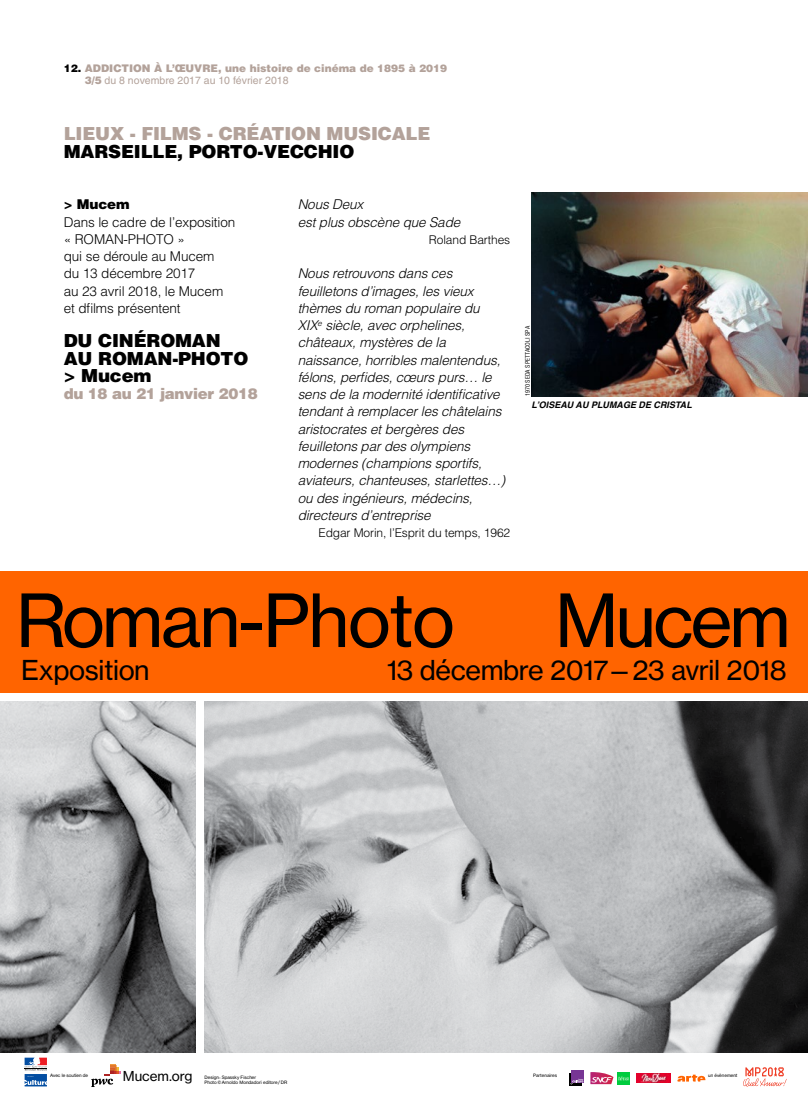
<style>
.page{position:relative;width:808px;height:1106px;background:#fff}
.page>*{position:absolute;margin:0;border:0;box-sizing:border-box;transform-origin:0 0}
.t1{font:72px "N Haas Grotesk TX Pro 55 Rg";letter-spacing:-.04em;color:#000}
.t2{font:27px "N Haas Grotesk TX Pro 55 Rg";letter-spacing:-.015em;color:#000}
.t3{font:900 18px/17.2px "Helvetica";letter-spacing:-.01em;color:#000}
.t4{font:900 18px "Helvetica";letter-spacing:-.01em;color:#b3a29a}
.t5{font:900 15px "Helvetica";letter-spacing:-.02em;color:#b3a29a}
.t6{font:italic 300 13.5px/17.2px "Helvetica";letter-spacing:-.01em;color:#000}
.t7{font:300 13.5px/17.2px "Helvetica";letter-spacing:-.01em;color:#000}
.t8{font:13.5px "N Haas Grotesk TX Pro 55 Rg";color:#000}
.t9{font:900 13.5px "Helvetica";letter-spacing:-.01em;color:#000}
.t10{font:300 12px "Helvetica";letter-spacing:-.01em;color:#000}
.t11{font:900 10.5px/12px "Helvetica";color:#b3a29a}
.t12{font:italic 700 9px "Helvetica";color:#000}
.t13{font:condensed 6px "Helvetica";color:#000}
.t14{font:4.5px/5.4px "N Haas Grotesk TX Pro 55 Rg";color:#000}
.s1{color:#000}
.s2{font-weight:400}
</style>
<div class="page">
<img style="left:204px;top:701px;width:604px;height:351px">
<img style="left:0;top:701px;width:196px;height:351px">
<div style="left:0;top:572px;width:808px;height:121px;background:#ff6400"></div>
<svg style="left:24px;top:1057px;width:23px;height:30px"></svg>
<svg style="left:25px;top:1057px;width:22px;height:29px"></svg>
<svg style="left:569px;top:1073px;width:12px;height:12px"></svg>
<div style="left:572px;top:1070px;width:12px;height:13px;background:#773594"></div>
<svg style="left:570px;top:1078px;width:13px;height:6px"></svg>
<img style="left:636px;top:1073px;width:35px;height:9px">
<svg style="left:677px;top:1074px;width:29px;height:7px"></svg>
<svg style="left:91px;top:1064px;width:30px;height:23px"></svg>
<svg style="left:743px;top:1067px;width:44px;height:20px"></svg>
<svg style="left:590px;top:1072px;width:39px;height:12px"></svg>
<img style="left:531px;top:192px;width:277px;height:204px">
<p class="t11" style="left:64px;top:62px;width:121px"><span class="s1">12.</span> ADDICTION à l’œuvre</p>
<p class="t11" style="left:85px;top:62px;width:364px;text-indent:133px">, une histoire de cinéma de 1895 à 2019<br>3/5 <span class="s2">du 8 novembre 2017 au 10 février 2018</span></p>
<h3 class="t4" style="left:64px;top:122px;width:368px">LIEUX - FILMS - CRÉATION MUSICALE</h3>
<h3 class="t3" style="left:64px;top:142px;width:30px">Marseille</h3>
<h3 class="t3" style="left:177px;top:142px;width:40px">, Porto</h3>
<h3 class="t3" style="left:258px;top:142px;width:34px">-Vecchio</h3>
<p class="t9" style="left:64px;top:196px;width:67px">&gt; Mucem</p>
<p class="t7" style="left:64px;top:213px;width:173px">Dans le cadre de l’exposition « ROMAN-PHOTO</p>
<p class="t7" style="left:64px;top:230px;width:161px;text-indent:114px">»<br>qui se déroule au Mucem du 13 décembre 2017<br>au 23 avril 2018, le Mucem et dfilms présentent</p>
<h3 class="t3" style="left:64px;top:332px;width:186px">DU CINÉROMAN<br>AU ROMAN-PHOTO &gt; Mucem</h3>
<p class="t5" style="left:64px;top:384px;width:195px">du 18 au 21 janvier 2018</p>
<p class="t6" style="left:298px;top:195px;width:164px">Nous Deux<br>est plus obscène que Sade</p>
<p class="t10" style="left:429px;top:232px;width:83px">Roland Barthes</p>
<p class="t6" style="left:298px;top:264px;width:209px">Nous retrouvons dans ces feuilletons d’images, les vieux thèmes du roman populaire du<br>XIX<sup>e</sup> siècle, avec orphelines, châteaux, mystères de la naissance, horribles malentendus, félons, perfides, cœurs purs… le sens de la modernité identificative tendant à remplacer les châtelains aristocrates et bergères des feuilletons par des olympiens modernes (champions sportifs, aviateurs, chanteuses, starlettes…) ou des ingénieurs, médecins, directeurs d’entreprise</p>
<p class="t10" style="left:318px;top:525px;width:193px">Edgar Morin, l’Esprit du temps, 1962</p>
<p class="t13" style="left:524px;top:396px;width:71px;rotate:-90deg">1970 Seda Spettacoli SPA</p>
<p class="t12" style="left:531px;top:399px;width:162px">L’OISEAU AU PLUMAGE DE CRISTAL</p>
<h1 class="t1" style="left:16px;top:576px;width:440px">Roman-Photo</h1>
<h1 class="t1" style="left:555px;top:576px;width:237px">Mucem</h1>
<h2 class="t2" style="left:21px;top:653px;width:130px">Exposition</h2>
<h2 class="t2" style="left:387px;top:653px;width:401px">13 décembre 2017—23 avril 2018</h2>
<p class="t8" style="left:123px;top:1067px;width:71px">Mucem.org</p>
<p class="t14" style="left:205px;top:1074px;width:84px">Design: Spassky Fischer<br>Photo©Arnoldo Mondadori editore/DR</p>
<p class="t14" style="left:50px;top:1073px;width:39px">Avec le soutien de</p>
<p class="t14" style="left:533px;top:1073px;width:25px">Partenaires</p>
<p class="t14" style="left:708px;top:1073px;width:31px">un évènement</p>
</div>
